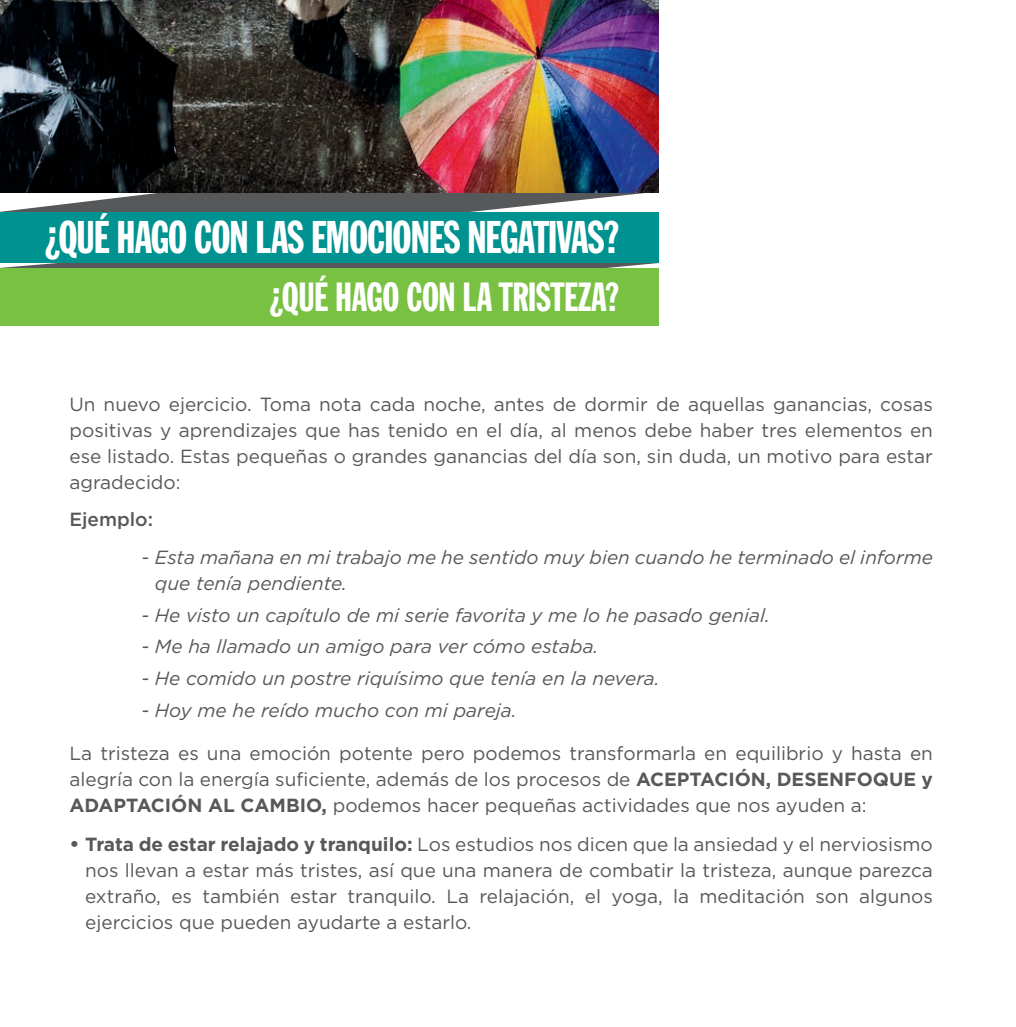
<style>
.page{position:relative;width:1016px;height:1027px;background:#fff}
.page>*{position:absolute;margin:0;border:0;box-sizing:border-box;transform-origin:0 0}
.t1{font:45px "Franklin Gothic Extra Cond";letter-spacing:-.025em;color:#fff}
.t2{font:40px "Franklin Gothic Extra Cond";letter-spacing:-.01em;color:#fff}
.t3{font:19px/26px "Gotham";color:#57585a;text-align:justify}
.t4{font:italic 19px/26px "Gotham";color:#57585a}
.t5{font:500 19px "Gotham";color:#57585a}
.s1{font-weight:700}
.s2{font-weight:700;font-size:20.2px}
</style>
<div class="page">
<svg style="left:0;top:263px;width:658px;height:5px;fill:#57585a"></svg>
<svg style="left:0;top:192px;width:658px;height:20px;fill:#57585a"></svg>
<div style="left:0;top:212px;width:658px;height:51px;background:#009290"></div>
<div style="left:0;top:268px;width:658px;height:57px;background:#79c142"></div>
<img style="left:0;top:0;width:658px;height:192px">
<p class="t1" style="left:45px;top:213px;width:576px">¿QUÉ HAGO CON LAS EMOCIONES NEGATIVAS?</p>
<p class="t2" style="left:269px;top:275px;width:351px">¿QUÉ HAGO CON LA TRISTEZA?</p>
<p class="t3" style="left:69px;top:391px;width:865px">Un nuevo ejercicio. Toma nota cada noche, antes de dormir de aquellas ganancias, cosas positivas y aprendizajes que has tenido en el día, al menos debe haber tres elementos en ese listado. Estas pequeñas o grandes ganancias del día son, sin duda, un motivo para estar agradecido:</p>
<p class="t5" style="left:69px;top:507px;width:85px">Ejemplo:</p>
<p class="t4" style="left:155px;top:543px;width:779px;text-indent:-13px">- Esta mañana en mi trabajo me he sentido muy bien cuando he terminado el informe que tenía pendiente.</p>
<p class="t4" style="left:141px;top:601px;width:630px">- He visto un capítulo de mi serie favorita y me lo he pasado genial.</p>
<p class="t4" style="left:141px;top:633px;width:458px">- Me ha llamado un amigo para ver cómo estaba.</p>
<p class="t4" style="left:141px;top:664px;width:520px">- He comido un postre riquísimo que tenía en la nevera.</p>
<p class="t4" style="left:141px;top:696px;width:377px">- Hoy me he reído mucho con mi pareja.</p>
<p class="t3" style="left:69px;top:739px;width:865px">La tristeza es una emoción potente pero podemos transformarla en equilibrio y hasta en alegría con la energía suficiente, además de los procesos de <span class="s1">ACEPTACIÓN, DESENFOQUE y ADAPTACIÓN AL CAMBIO,</span> podemos hacer pequeñas actividades que nos ayuden a:</p>
<p class="t3" style="left:85px;top:830px;width:849px;text-indent:-16px"><span class="s2">•</span> <span class="s1">Trata de estar relajado y tranquilo:</span> Los estudios nos dicen que la ansiedad y el nerviosismo nos llevan a estar más tristes, así que una manera de combatir la tristeza, aunque parezca extraño, es también estar tranquilo. La relajación, el yoga, la meditación son algunos ejercicios que pueden ayudarte a estarlo.</p>
</div>
